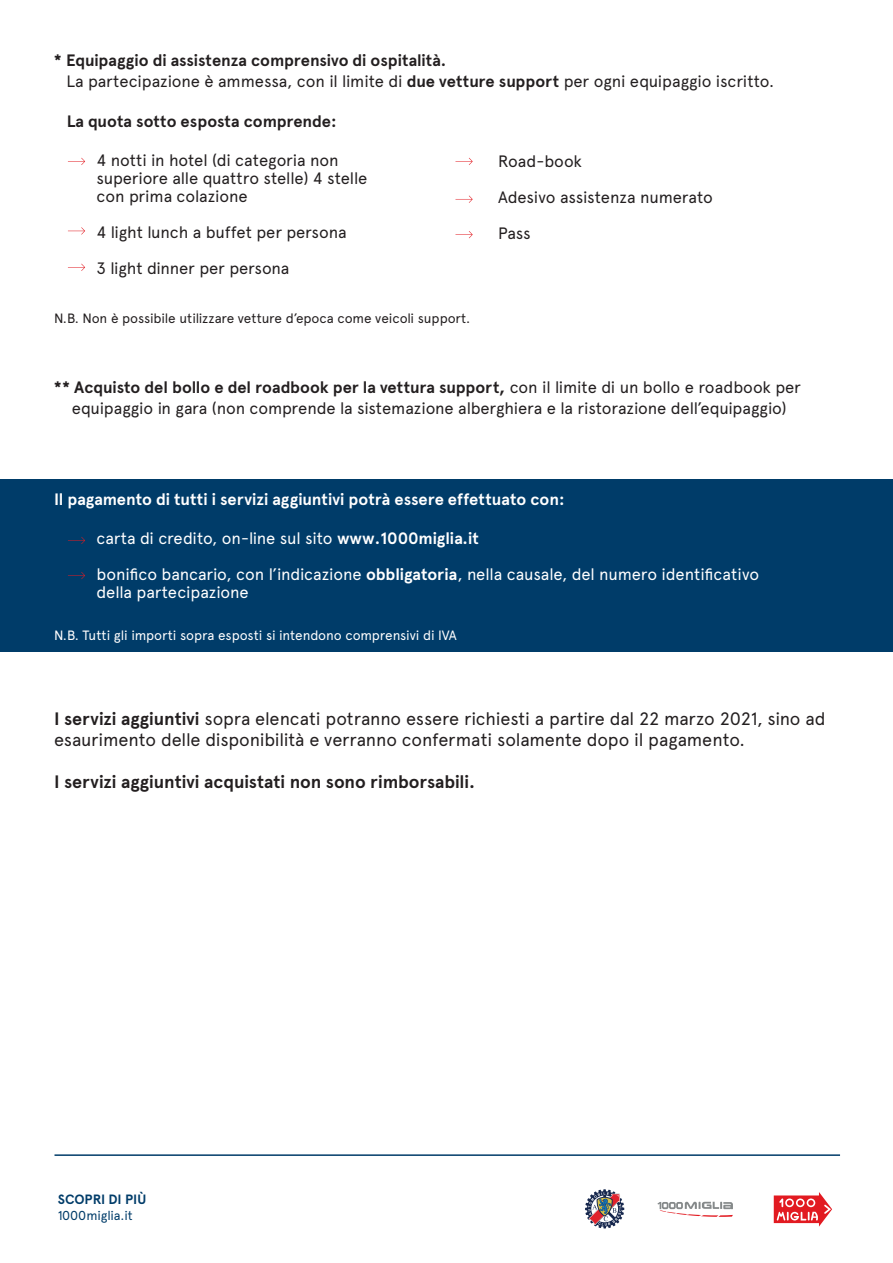
<style>
.page{position:relative;width:893px;height:1263px;background:#fff}
.page>*{position:absolute;margin:0;border:0;box-sizing:border-box;transform-origin:0 0}
.t1{font:18px/21px "Apercu Pro";letter-spacing:-.01em;color:#231f20}
.t2{font:700 18px "Apercu Pro";color:#231f20}
.t3{font:16.5px/36px "Apercu Pro";letter-spacing:-.01em;color:#231f20}
.t4{font:700 16.5px/21px "Apercu Pro";letter-spacing:-.005em;color:#231f20}
.t5{font:16.5px/36px "Apercu Pro";letter-spacing:-.01em;color:#fff}
.t6{font:700 16.5px "Apercu Pro";color:#fff}
.t7{font:13.5px "Apercu Pro";letter-spacing:-.01em;color:#231f20}
.t8{font:13.5px "Apercu Pro";letter-spacing:-.01em;color:#fff}
.t9{font:700 13.5px "Apercu Pro";color:#003c69}
.t10{font:12.9px "Apercu Pro";letter-spacing:-.005em;color:#003c69}
.s1{font-weight:400}
.s2{font-weight:700}
</style>
<div class="page">
<div style="left:0;top:480px;width:893px;height:172px;background:#003c69"></div>
<svg style="left:68px;top:158px;width:17px;height:7px"></svg>
<svg style="left:68px;top:227px;width:17px;height:8px"></svg>
<svg style="left:455px;top:158px;width:18px;height:7px"></svg>
<svg style="left:455px;top:196px;width:18px;height:7px"></svg>
<svg style="left:455px;top:231px;width:18px;height:7px"></svg>
<svg style="left:68px;top:264px;width:17px;height:7px"></svg>
<svg style="left:68px;top:537px;width:17px;height:7px"></svg>
<svg style="left:68px;top:572px;width:17px;height:7px"></svg>
<svg style="left:585px;top:1189px;width:40px;height:40px"></svg>
<svg style="left:773px;top:1192px;width:59px;height:35px"></svg>
<svg style="left:657px;top:1202px;width:76px;height:15px"></svg>
<hr style="left:54px;top:1154px;width:786px;height:2px;background:#003c69">
<p class="t4" style="left:66px;top:49px;width:709px;text-indent:-12px">* Equipaggio di assistenza comprensivo di ospitalità.<br><span class="s1">La partecipazione è ammessa, con il limite di</span> due vetture support <span class="s1">per ogni equipaggio iscritto.</span></p>
<p class="t4" style="left:67px;top:110px;width:271px">La quota sotto esposta comprende:</p>
<p class="t3" style="left:97px;top:150px;width:272px;line-height:18px">4 notti in hotel (di categoria non superiore alle quattro stelle) 4 stelle con prima colazione</p>
<p class="t3" style="left:97px;top:213px;width:252px">4 light lunch a buffet per persona<br>3 light dinner per persona</p>
<p class="t7" style="left:54px;top:309px;width:418px">N.B. Non è possibile utilizzare vetture d’epoca come veicoli support.</p>
<p class="t3" style="left:498px;top:142px;width:216px">Road-book<br>Adesivo assistenza numerato<br>Pass</p>
<p class="t3" style="left:54px;top:375px;width:748px;line-height:21px;text-align:center"><span class="s2">** Acquisto del bollo e del roadbook per la vettura support,</span> con il limite di un bollo e roadbook per equipaggio in gara (non comprende la sistemazione alberghiera e la ristorazione dell’equipaggio)</p>
<p class="t6" style="left:54px;top:487px;width:512px">Il pagamento di tutti i servizi aggiuntivi potrà essere effettuato con:</p>
<p class="t5" style="left:97px;top:519px;width:664px">carta di credito, on-line sul sito <span class="s2">www.1000miglia.it<br></span>bonifico bancario, con l’indicazione <span class="s2">obbligatoria</span>, nella causale, del numero identificativo</p>
<p class="t5" style="left:97px;top:573px;width:154px">della partecipazione</p>
<p class="t8" style="left:54px;top:625px;width:404px">N.B. Tutti gli importi sopra esposti si intendono comprensivi di IVA</p>
<p class="t1" style="left:54px;top:707px;width:773px"><span class="s2">I servizi aggiuntivi</span> sopra elencati potranno essere richiesti a partire dal 22 marzo 2021, sino ad esaurimento delle disponibilità e verranno confermati solamente dopo il pagamento.</p>
<p class="t2" style="left:54px;top:768px;width:422px">I servizi aggiuntivi acquistati non sono rimborsabili.</p>
<p class="t9" style="left:58px;top:1189px;width:90px">SCOPRI DI PIÙ</p>
<p class="t10" style="left:58px;top:1206px;width:77px">1000miglia.it</p>
</div>
